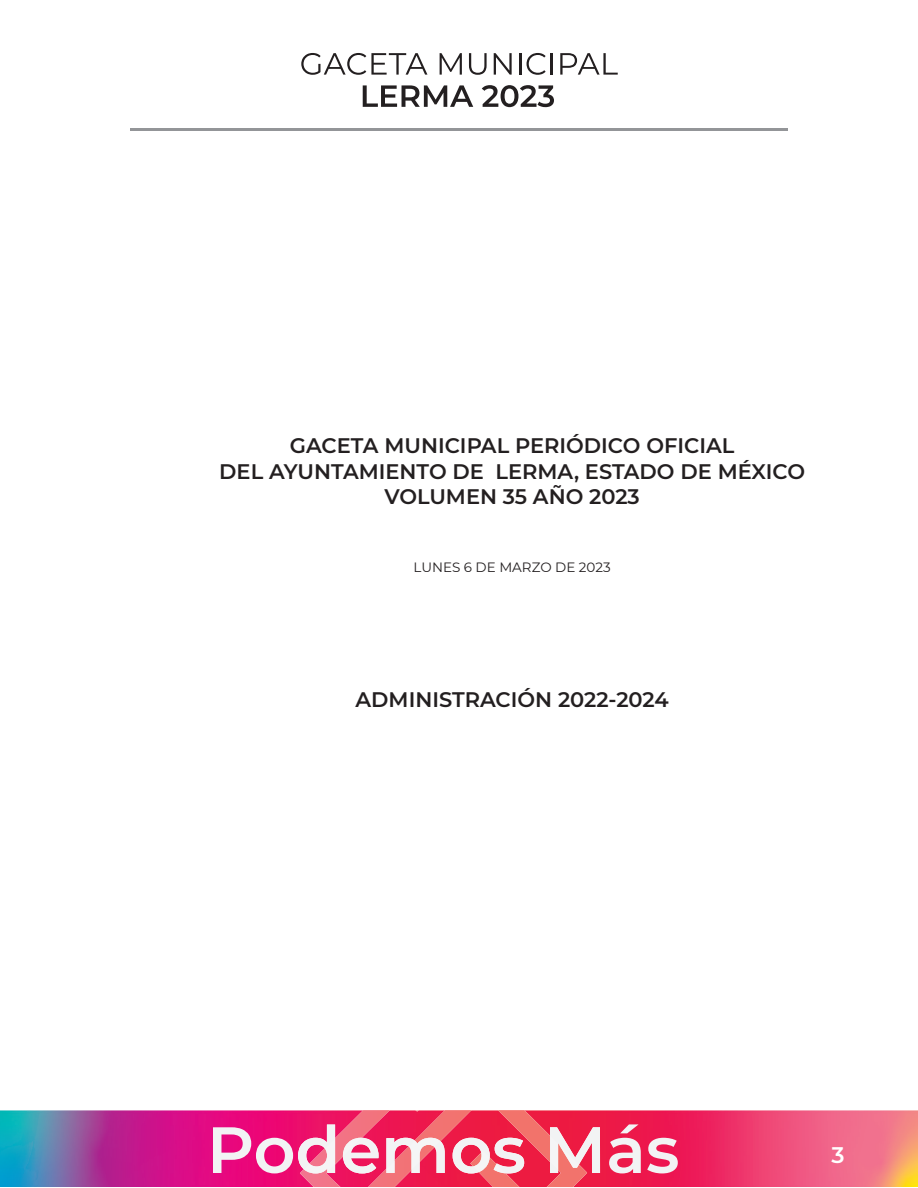
<style>
.page{position:relative;width:918px;height:1188px;background:#fff}
.page>*{position:absolute;margin:0;border:0;box-sizing:border-box;transform-origin:0 0}
.t1{font:600 22.5px "Montserrat";color:#fff}
.TÍTULOS{font:600 21px/25.5px "Montserrat";color:#231f20;text-align:center}
.Cuerpo_de_texto{font:13.5px "Montserrat";color:#231f20}
</style>
<div class="page">
<img style="left:0;top:1110px;width:918px;height:77px">
<svg style="left:609px;top:1124px;width:32px;height:49px"></svg>
<svg style="left:647px;top:1138px;width:31px;height:35px"></svg>
<img style="left:498px;top:1110px;width:52px;height:34px">
<img style="left:434px;top:1110px;width:38px;height:34px">
<img style="left:300px;top:1110px;width:134px;height:77px">
<svg style="left:213px;top:1125px;width:122px;height:48px"></svg>
<svg style="left:343px;top:1138px;width:36px;height:35px"></svg>
<svg style="left:386px;top:1138px;width:59px;height:35px"></svg>
<img style="left:470px;top:1144px;width:117px;height:43px">
<svg style="left:453px;top:1138px;width:71px;height:35px"></svg>
<svg style="left:550px;top:1127px;width:50px;height:46px"></svg>
<svg style="left:363px;top:85px;width:110px;height:22px"></svg>
<svg style="left:482px;top:85px;width:72px;height:22px"></svg>
<hr style="left:130px;top:128px;width:658px;height:3px;background:#939598">
<svg style="left:301px;top:53px;width:126px;height:22px"></svg>
<svg style="left:440px;top:53px;width:22px;height:22px"></svg>
<svg style="left:469px;top:53px;width:18px;height:22px"></svg>
<svg style="left:494px;top:53px;width:18px;height:22px"></svg>
<hr style="left:519px;top:53px;width:2px;height:22px;background:#231f20">
<svg style="left:527px;top:53px;width:19px;height:22px"></svg>
<hr style="left:551px;top:53px;width:2px;height:22px;background:#231f20">
<svg style="left:560px;top:53px;width:58px;height:22px"></svg>
<p class="TÍTULOS" style="left:290px;top:432px;width:446px">GACETA MUNICIPAL PERIÓDICO OFICIAL</p>
<p class="TÍTULOS" style="left:219px;top:458px;width:587px">DEL AYUNTAMIENTO DE LERMA, ESTADO DE MÉXICO<br>VOLUMEN 35 AÑO 2023</p>
<p class="Cuerpo_de_texto" style="left:414px;top:558px;width:199px">LUNES 6 DE MARZO DE 2023</p>
<p class="TÍTULOS" style="left:356px;top:686px;width:315px">ADMINISTRACIÓN 2022-2024</p>
<p class="t1" style="left:831px;top:1139px;width:15px">3</p>
</div>
